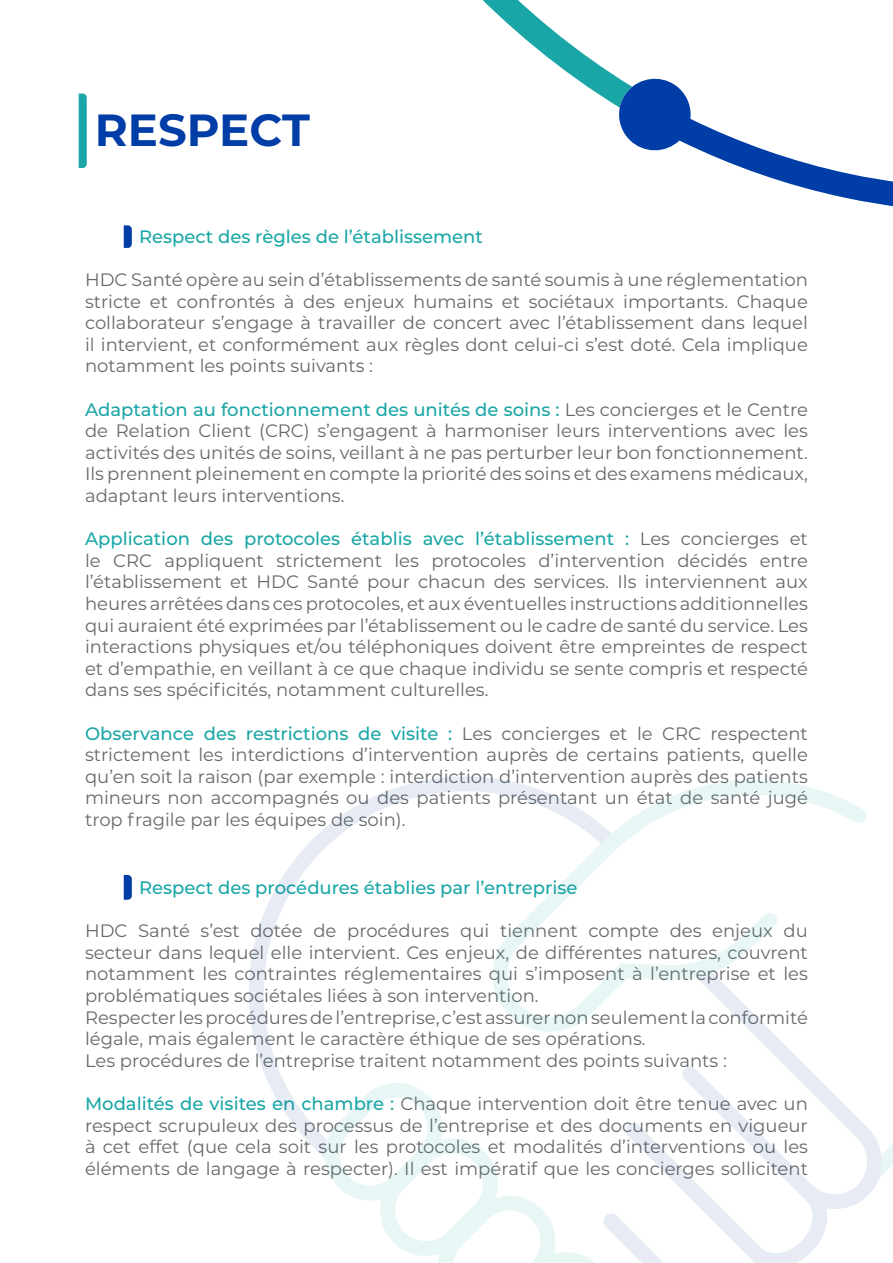
<style>
.page{position:relative;width:893px;height:1263px;background:#fff}
.page>*{position:absolute;margin:0;border:0;box-sizing:border-box;transform-origin:0 0}
.t1{font:700 45px "Montserrat";color:#003da6}
.t2{font:18px/21.6px "Montserrat";color:#66696b;text-align:justify}
.t3{font:500 18px "Montserrat";color:#1aa6a6}
.s1{font-weight:500;color:#1aa6a6}
</style>
<div class="page">
<svg style="left:79px;top:94px;width:8px;height:74px"></svg>
<svg style="left:124px;top:225px;width:8px;height:23px"></svg>
<svg style="left:124px;top:875px;width:8px;height:25px"></svg>
<svg style="left:249px;top:776px;width:238px;height:377px"></svg>
<svg style="left:882px;top:1143px;width:11px;height:32px"></svg>
<svg style="left:751px;top:1032px;width:131px;height:177px"></svg>
<svg style="left:487px;top:777px;width:380px;height:255px"></svg>
<svg style="left:320px;top:1066px;width:513px;height:197px"></svg>
<svg style="left:482px;top:0;width:411px;height:207px"></svg>
<p class="t1" style="left:95px;top:98px;width:217px">RESPECT</p>
<p class="t3" style="left:139px;top:224px;width:345px">Respect des règles de l’établissement</p>
<p class="t2" style="left:85px;top:268px;width:724px">HDC Santé opère au sein d’établissements de santé soumis à une réglementation stricte et confrontés à des enjeux humains et sociétaux importants. Chaque collaborateur s’engage à travailler de concert avec l’établissement dans lequel il intervient, et conformément aux règles dont celui-ci s’est doté. Cela implique notamment les points suivants :</p>
<p class="t2" style="left:85px;top:398px;width:724px"><span class="s1">Adaptation au fonctionnement des unités de soins :</span> Les concierges et le Centre de Relation Client (CRC) s’engagent à harmoniser leurs interventions avec les activités des unités de soins, veillant à ne pas perturber leur bon fonctionnement.<br>Ils prennent pleinement en compte la priorité des soins et des examens médicaux, adaptant leurs interventions.</p>
<p class="t2" style="left:85px;top:527px;width:724px"><span class="s1">Application des protocoles établis avec l’établissement :</span> Les concierges et le CRC appliquent strictement les protocoles d’intervention décidés entre l’établissement et HDC Santé pour chacun des services. Ils interviennent aux heures arrêtées dans ces protocoles, et aux éventuelles instructions additionnelles qui auraient été exprimées par l’établissement ou le cadre de santé du service. Les interactions physiques et/ou téléphoniques doivent être empreintes de respect et d’empathie, en veillant à ce que chaque individu se sente compris et respecté dans ses spécificités, notamment culturelles.</p>
<p class="t2" style="left:85px;top:722px;width:724px"><span class="s1">Observance des restrictions de visite :</span> Les concierges et le CRC respectent strictement les interdictions d’intervention auprès de certains patients, quelle qu’en soit la raison (par exemple : interdiction d’intervention auprès des patients mineurs non accompagnés ou des patients présentant un état de santé jugé trop fragile par les équipes de soin).</p>
<p class="t3" style="left:139px;top:875px;width:440px">Respect des procédures établies par l’entreprise</p>
<p class="t2" style="left:85px;top:919px;width:724px">HDC Santé s’est dotée de procédures qui tiennent compte des enjeux du secteur dans lequel elle intervient. Ces enjeux, de différentes natures, couvrent notamment les contraintes réglementaires qui s’imposent à l’entreprise et les problématiques sociétales liées à son intervention.</p>
<p class="t2" style="left:85px;top:1006px;width:724px">Respecter les procédures de l’entreprise, c’est assurer non seulement la conformité légale, mais également le caractère éthique de ses opérations.</p>
<p class="t2" style="left:85px;top:1049px;width:643px">Les procédures de l’entreprise traitent notamment des points suivants :</p>
<p class="t2" style="left:85px;top:1092px;width:724px"><span class="s1">Modalités de visites en chambre :</span> Chaque intervention doit être tenue avec un respect scrupuleux des processus de l’entreprise et des documents en vigueur à cet effet (que cela soit sur les protocoles et modalités d’interventions ou les éléments de langage à respecter). Il est impératif que les concierges sollicitent</p>
</div>
